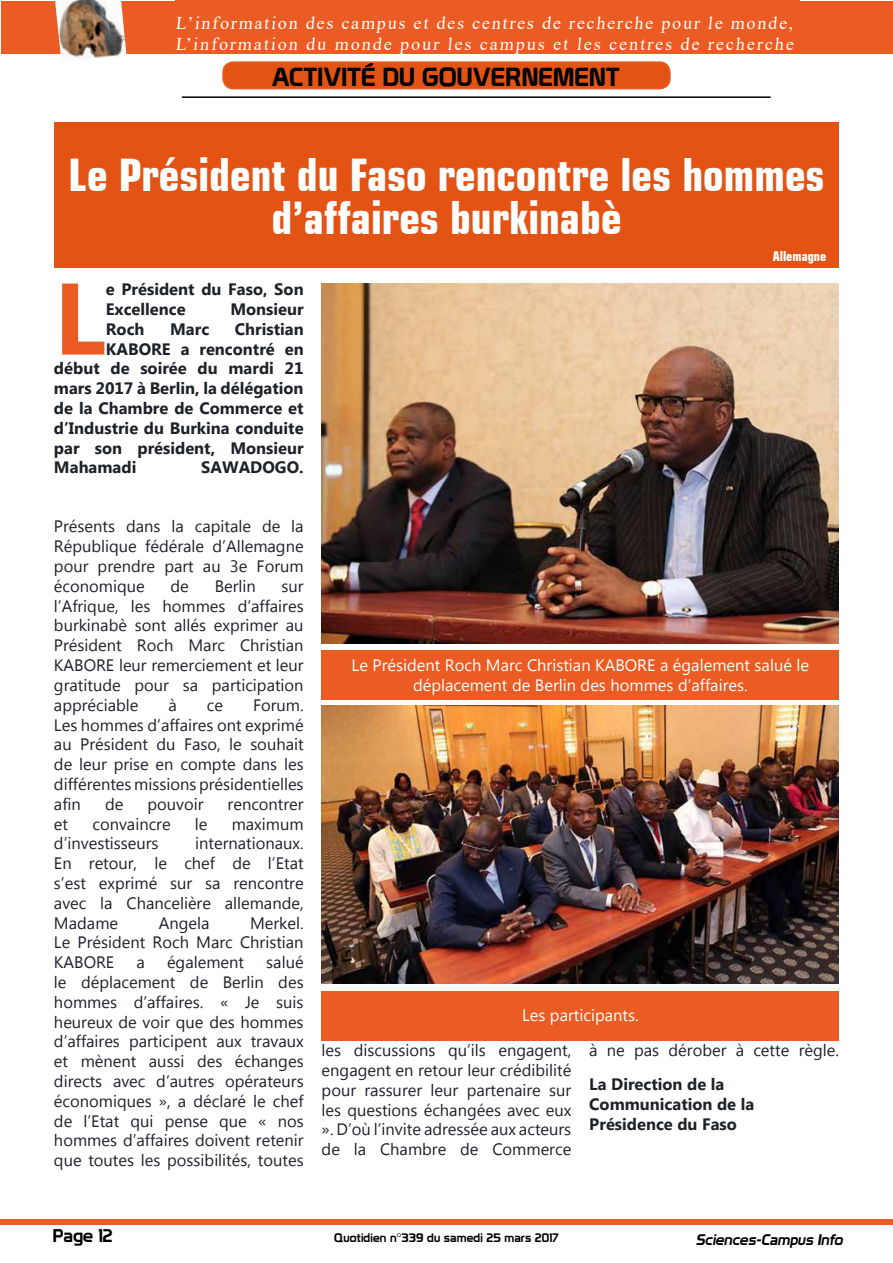
<style>
.page{position:relative;width:893px;height:1263px;background:#fff}
.page>*{position:absolute;margin:0;border:0;box-sizing:border-box;transform-origin:0 0}
.t1{font:700 101.4px "Myanmar Text";color:#ea5c24}
.t2{font:700 condensed 45px/43.5px "Square 721 BT";color:#fff;text-align:center}
.t3{font:25.5px "Prototype";color:#000}
.t4{font:18px/21.6px "Times New Roman";letter-spacing:.105em;color:#fff}
.t5{font:18px "Prototype";color:#000}
.t6{font:16.5px/19.8px "Myanmar Text";color:#1d2129;text-align:justify}
.t7{font:700 16.5px/19.8px "Myanmar Text";color:#1d2129}
.t8{font:16.5px/19.8px "Myanmar Text";color:#fff;text-align:center}
.t9{font:italic 15px "Prototype";color:#000}
.t10{font:700 condensed 13.5px "Square 721 BT";color:#fff}
.t11{font:12px "Prototype";letter-spacing:.01em;color:#000}
</style>
<div class="page">
<div style="left:1px;top:1219px;width:892px;height:6px;background:#ea5c24"></div>
<hr style="left:182px;top:96px;width:589px;height:2px;background:#000">
<div style="left:1px;top:1px;width:892px;height:53px;background:#ea5c24"></div>
<img style="left:55px;top:0;width:72px;height:61px">
<div style="left:175px;top:0;width:625px;height:53px;background:#ea5c24"></div>
<div style="left:223px;top:62px;width:447px;height:27px;background:#e35414;border-radius:10px"></div>
<div style="left:222px;top:61px;width:449px;height:28px;border:2px solid #ea5c24;border-radius:10px"></div>
<div style="left:54px;top:123px;width:785px;height:145px;background:#e35414"></div>
<img style="left:322px;top:283px;width:517px;height:361px">
<img style="left:322px;top:705px;width:517px;height:279px">
<div style="left:322px;top:650px;width:517px;height:50px;background:#ea5c24"></div>
<div style="left:322px;top:991px;width:517px;height:50px;background:#ea5c24"></div>
<p class="t4" style="left:175px;top:11px;width:622px">L’information des campus et des centres de recherche pour le monde,<br>L’information du monde pour les campus et les centres de recherche</p>
<h3 class="t3" style="left:272px;top:61px;width:350px">ACTIVITÉ DU GOUVERNEMENT</h3>
<h2 class="t2" style="left:68px;top:153px;width:757px">Le Président du Faso rencontre les hommes d’affaires burkinabè</h2>
<p class="t10" style="left:773px;top:248px;width:55px">Allemagne</p>
<h1 class="t1" style="left:54px;top:260px;width:53px">L</h1>
<p class="t7" style="left:106px;top:280px;width:199px">e Président du Faso, Son<br>Excellence</p>
<p class="t7" style="left:230px;top:299px;width:75px">Monsieur</p>
<p class="t7" style="left:106px;top:319px;width:40px">Roch</p>
<p class="t7" style="left:170px;top:319px;width:41px">Marc</p>
<p class="t7" style="left:235px;top:319px;width:70px">Christian</p>
<p class="t7" style="left:106px;top:339px;width:199px">KABORE a rencontré en</p>
<p class="t7" style="left:54px;top:359px;width:251px">début de soirée du mardi 21</p>
<p class="t7" style="left:54px;top:379px;width:251px">mars 2017 à Berlin, la délégation</p>
<p class="t7" style="left:54px;top:398px;width:251px">de la Chambre de Commerce et</p>
<p class="t7" style="left:54px;top:418px;width:251px">d’Industrie du Burkina conduite</p>
<p class="t7" style="left:54px;top:438px;width:251px">par son président, Monsieur</p>
<p class="t7" style="left:54px;top:458px;width:84px">Mahamadi</p>
<p class="t7" style="left:201px;top:458px;width:104px">SAWADOGO.</p>
<p class="t6" style="left:54px;top:517px;width:251px">Présents dans la capitale de la République fédérale d’Allemagne pour prendre part au 3e Forum économique</p>
<p class="t6" style="left:171px;top:576px;width:20px">de</p>
<p class="t6" style="left:215px;top:576px;width:43px">Berlin</p>
<p class="t6" style="left:54px;top:576px;width:251px;text-indent:228px">sur l’Afrique, les hommes d’affaires burkinabè sont allés exprimer au Président Roch Marc Christian KABORE leur remerciement et leur gratitude pour sa participation appréciable</p>
<p class="t6" style="left:168px;top:695px;width:10px">à</p>
<p class="t6" style="left:207px;top:695px;width:18px">ce</p>
<p class="t6" style="left:54px;top:695px;width:251px;text-indent:199px">Forum.<br>Les hommes d’affaires ont exprimé au Président du Faso, le souhait de leur prise en compte dans les différentes missions présidentielles afin</p>
<p class="t6" style="left:105px;top:794px;width:20px">de</p>
<p class="t6" style="left:147px;top:794px;width:58px">pouvoir</p>
<p class="t6" style="left:228px;top:794px;width:78px">rencontrer</p>
<p class="t6" style="left:54px;top:814px;width:16px">et</p>
<p class="t6" style="left:92px;top:814px;width:80px">convaincre</p>
<p class="t6" style="left:195px;top:814px;width:14px">le</p>
<p class="t6" style="left:232px;top:814px;width:73px">maximum</p>
<p class="t6" style="left:54px;top:834px;width:106px">d’investisseurs</p>
<p class="t6" style="left:54px;top:834px;width:251px;text-indent:141px">internationaux.<br>En retour, le chef de l’Etat s’est exprimé sur sa rencontre avec la Chancelière allemande, Madame</p>
<p class="t6" style="left:54px;top:913px;width:251px;text-indent:196px">Merkel.<br>Le Président Roch Marc Christian KABORE</p>
<p class="t6" style="left:159px;top:913px;width:52px">Angela</p>
<p class="t6" style="left:54px;top:952px;width:251px;text-indent:212px">salué le déplacement de Berlin des hommes d’affaires. « Je suis heureux de voir que des hommes d’affaires participent aux travaux et mènent aussi des échanges directs avec d’autres opérateurs économiques », a déclaré le chef de l’Etat qui pense que « nos hommes d’affaires doivent retenir que toutes les possibilités, toutes</p>
<p class="t6" style="left:136px;top:952px;width:10px">a</p>
<p class="t6" style="left:167px;top:952px;width:79px">également</p>
<p class="t8" style="left:352px;top:655px;width:459px">Le Président Roch Marc Christian KABORE a également salué le déplacement de Berlin des hommes d’affaires.</p>
<p class="t8" style="left:522px;top:1006px;width:118px">Les participants.</p>
<p class="t6" style="left:322px;top:1040px;width:251px">les discussions qu’ils engagent, engagent en retour leur crédibilité pour rassurer leur partenaire sur les questions échangées avec eux ». D’où l’invite adressée aux acteurs de la Chambre de Commerce</p>
<p class="t6" style="left:589px;top:1040px;width:251px">à ne pas dérober à cette règle.</p>
<p class="t7" style="left:589px;top:1074px;width:167px">La Direction de la<br>Communication de la<br>Présidence du Faso</p>
<p class="t5" style="left:53px;top:1225px;width:61px">Page 12</p>
<p class="t11" style="left:334px;top:1230px;width:226px">Quotidien n°339 du samedi 25 mars 2017</p>
<p class="t9" style="left:696px;top:1231px;width:152px">Sciences-Campus Info</p>
</div>
